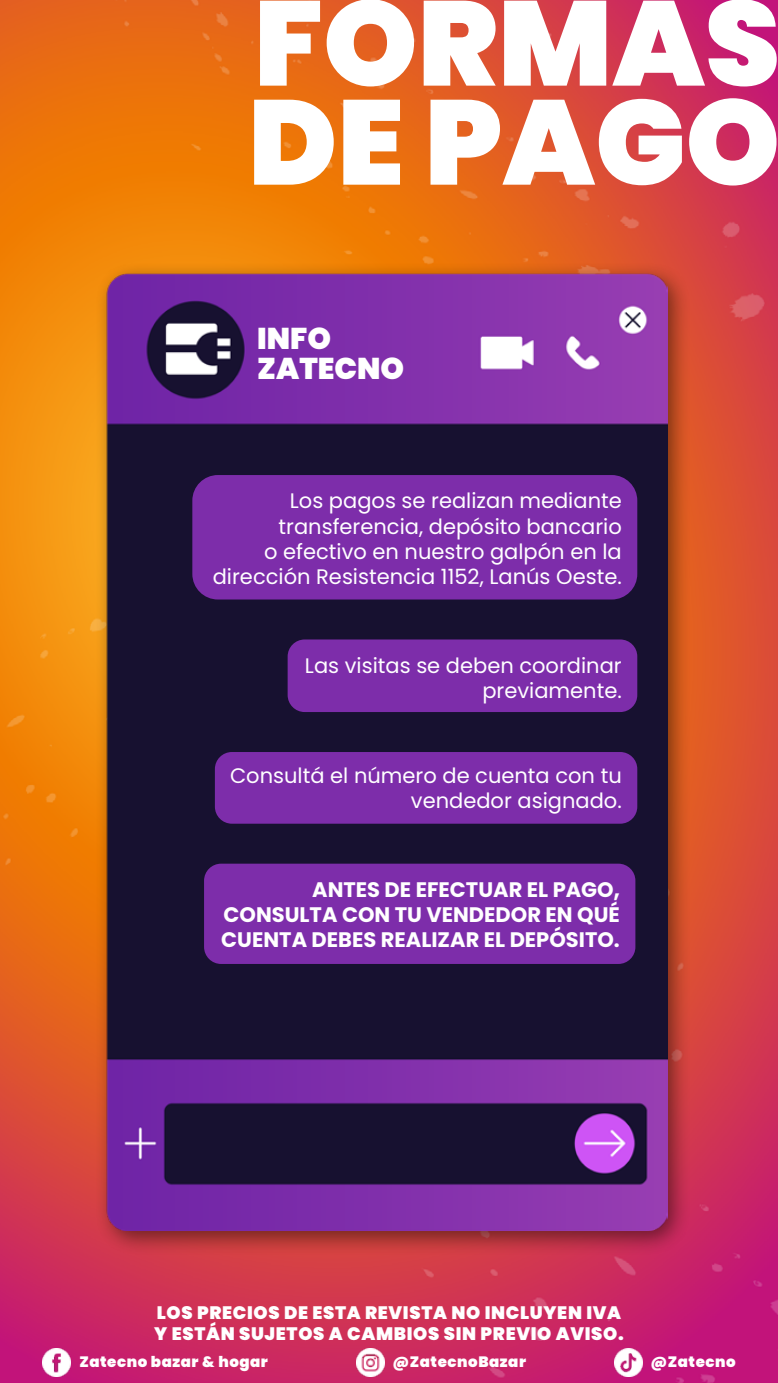
<style>
.page{position:relative;width:778px;height:1383px;background:#fff}
.page>*{position:absolute;margin:0;border:0;box-sizing:border-box;transform-origin:0 0}
.t1{font:900 120px/99px "Poppins";color:#fff}
.t2{font:900 30px/30px "Poppins";color:#fff}
.t3{font:21px/25.2px "Poppins";color:#fff;text-align:right}
.t4{font:700 21px/25.2px "Poppins";color:#fff;text-align:justify}
.t5{font:900 18px/21.6px "Poppins";letter-spacing:.035em;color:#fff}
.t6{font:900 15px "Poppins";letter-spacing:.035em;color:#fff}
</style>
<div class="page">
<img style="left:0;top:1299px;width:778px;height:83px">
<img style="left:356px;top:1348px;width:28px;height:28px">
<img style="left:614px;top:1348px;width:28px;height:28px">
<img style="left:43px;top:1348px;width:27px;height:28px">
<img style="left:0;top:0;width:778px;height:1299px">
<div style="left:94px;top:262px;width:597px;height:993px;background:#000;opacity:.47"></div>
<img style="left:102px;top:258px;width:565px;height:972px">
<div style="left:192px;top:475px;width:445px;height:124px;background:#7d2daa;border-radius:26px"></div>
<div style="left:204px;top:863px;width:431px;height:101px;background:#7d2daa;border-radius:17px"></div>
<div style="left:215px;top:752px;width:422px;height:71px;background:#7d2daa;border-radius:17px"></div>
<div style="left:287px;top:639px;width:350px;height:73px;background:#7d2daa;border-radius:17px"></div>
<h1 class="t1" style="left:248px;top:-5px;width:533px">FORMAS<br>DE PAGO</h1>
<h2 class="t2" style="left:257px;top:324px;width:148px">INFO<br>ZATECNO</h2>
<p class="t3" style="left:213px;top:488px;width:410px">Los pagos se realizan mediante transferencia, depósito bancario<br>o efectivo en nuestro galpón en la dirección Resistencia 1152, Lanús Oeste.</p>
<p class="t3" style="left:305px;top:653px;width:318px">Las visitas se deben coordinar previamente.</p>
<p class="t3" style="left:230px;top:763px;width:393px">Consultá el número de cuenta con tu vendedor asignado.</p>
<p class="t4" style="left:221px;top:877px;width:400px;text-indent:91px">ANTES DE EFECTUAR EL PAGO, CONSULTA CON TU VENDEDOR EN QUÉ CUENTA DEBES REALIZAR EL DEPÓSITO.</p>
<p class="t5" style="left:154px;top:1301px;width:471px">LOS PRECIOS DE ESTA REVISTA NO INCLUYEN IVA<br>Y ESTÁN SUJETOS A CAMBIOS SIN PREVIO AVISO.</p>
<p class="t6" style="left:79px;top:1353px;width:190px">Zatecno bazar &amp; hogar</p>
<p class="t6" style="left:392px;top:1353px;width:135px">@ZatecnoBazar</p>
<p class="t6" style="left:650px;top:1353px;width:87px">@Zatecno</p>
</div>
